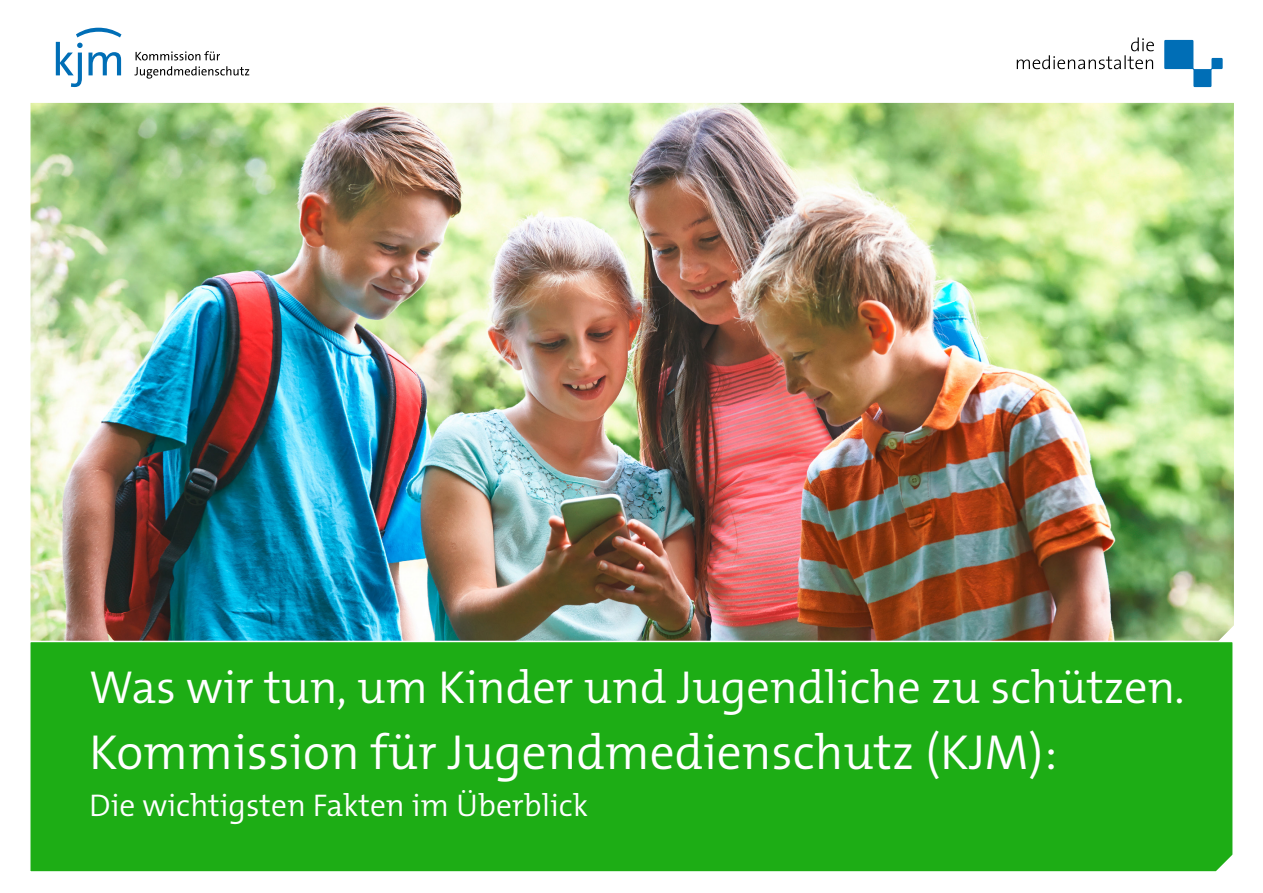
<style>
.page{position:relative;width:1263px;height:893px;background:#fff}
.page>*{position:absolute;margin:0;border:0;box-sizing:border-box;transform-origin:0 0}
.t1{font:300 49.5px "The Mix Os F";color:#fff}
.t2{font:300 46.5px "The Mix Os F";color:#fff}
.t3{font:300 31.5px "The Mix Os F";color:#fff}
</style>
<div class="page">
<img style="left:31px;top:103px;width:1203px;height:537px">
<div style="left:30px;top:640px;width:1203px;height:232px;background:#1dad15"></div>
<svg style="left:1017px;top:37px;width:137px;height:32px"></svg>
<svg style="left:1164px;top:40px;width:59px;height:47px"></svg>
<svg style="left:134px;top:66px;width:115px;height:13px"></svg>
<svg style="left:136px;top:51px;width:84px;height:9px"></svg>
<svg style="left:56px;top:28px;width:65px;height:59px"></svg>
<p class="t2" style="left:89px;top:658px;width:1097px">Was wir tun, um Kinder und Jugendliche zu schützen.</p>
<p class="t1" style="left:89px;top:720px;width:970px">Kommission für Jugendmedienschutz (KJM):</p>
<p class="t3" style="left:89px;top:785px;width:500px">Die wichtigsten Fakten im Überblick</p>
</div>
